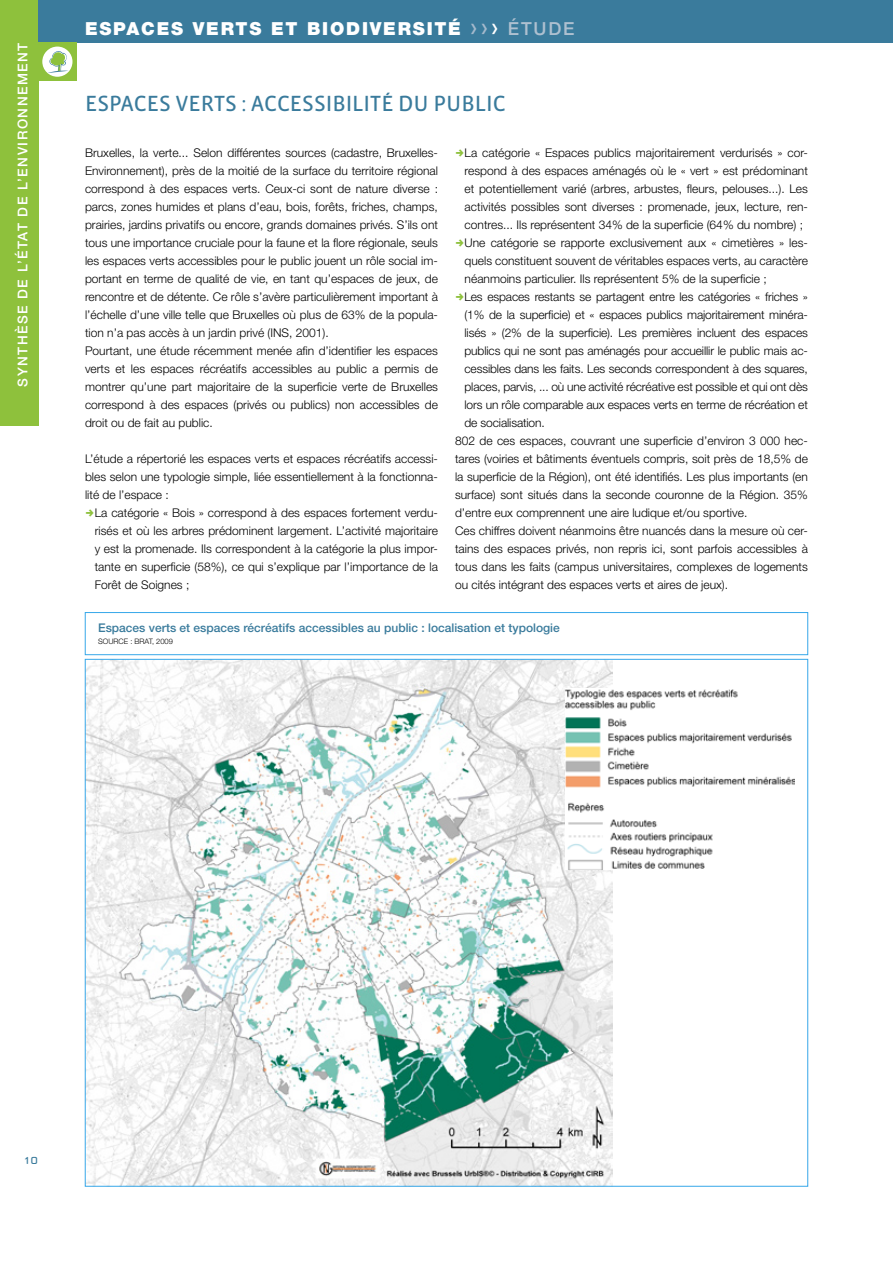
<style>
.page{position:relative;width:893px;height:1263px;background:#fff}
.page>*{position:absolute;margin:0;border:0;box-sizing:border-box;transform-origin:0 0}
.Grand_titre{font:22.5px "Vista Sans Reg";color:#3a7b9c}
.t1{font:900 18px "Helvetica Neue";letter-spacing:.1em;color:#fff}
.t2{font:500 18px "Helvetica Neue";letter-spacing:.1em;color:#aec0d0}
.t3{font:15px "Cholla Unicase";color:#3a7b9c}
.t4{font:500 13.5px "Helvetica Neue";letter-spacing:.11em;color:#fff}
.Body{font:300 12px/18px "Helvetica Neue";color:#000;text-align:justify}
.Légende_nég_carte{font:500 12px "Helvetica Neue";color:#3a7b9c}
.Source_nég_carte{font:300 7.5px "Helvetica Neue";color:#000}
</style>
<div class="page">
<div style="left:0;top:0;width:38px;height:425px;background:#8ec13c"></div>
<div style="left:38px;top:0;width:855px;height:43px;background:#3a7b9c"></div>
<div style="left:38px;top:43px;width:39px;height:38px;background:#8ec13c"></div>
<div style="left:42px;top:47px;width:30px;height:30px;background:#fff;border-radius:50%"></div>
<svg style="left:48px;top:51px;width:21px;height:22px"></svg>
<div style="left:85px;top:612px;width:723px;height:43px;border:1px solid #36a7e9"></div>
<img style="left:87px;top:661px;width:525px;height:523px">
<img style="left:566px;top:689px;width:228px;height:180px">
<p class="t4" style="left:15px;top:387px;width:346px;rotate:-90deg">Synthèse de l’état de l’environnement</p>
<p class="t1" style="left:85px;top:18px;width:377px">ESPACES VERTS ET BIODIVERSITÉ</p>
<p class="t2" style="left:508px;top:18px;width:68px">étude</p>
<p class="Grand_titre" style="left:85px;top:92px;width:104px">ESPACES VERTS</p>
<p class="Grand_titre" style="left:242px;top:92px;width:59px">: ACCESSIBI</p>
<p class="Grand_titre" style="left:352px;top:92px;width:155px">LITÉ DU PUBLIC</p>
<p class="Body" style="left:85px;top:144px;width:354px">Bruxelles, la verte... Selon différentes sources (cadastre, Bruxelles-Environnement), près de la moitié de la surface du territoire régional correspond à des espaces verts. Ceux-ci sont de nature diverse : parcs, zones humides et plans d’eau, bois, forêts, friches, champs, prairies, jardins privatifs ou encore, grands domaines privés. S’ils ont tous une importance cruciale pour la faune et la flore régionale, seuls les espaces verts accessibles pour le public jouent un rôle social im&shy;portant en terme de qualité de vie, en tant qu’espaces de jeux, de rencontre et de détente. Ce rôle s’avère particulièrement important à l’échelle d’une ville telle que Bruxelles où plus de 63% de la popula&shy;tion n’a pas accès à un jardin privé (INS, 2001).</p>
<p class="Body" style="left:85px;top:342px;width:354px">Pourtant, une étude récemment menée afin d’identifier les espaces verts et les espaces récréatifs accessibles au public a permis de montrer qu’une part majoritaire de la superficie verte de Bruxelles correspond à des espaces (privés ou publics) non accessibles de droit ou de fait au public.</p>
<p class="Body" style="left:85px;top:450px;width:354px">L’étude a répertorié les espaces verts et espaces récréatifs accessi&shy;bles selon une typologie simple, liée essentiellement à la fonctionna&shy;lité de l’espace :</p>
<p class="Body" style="left:95px;top:504px;width:345px">La catégorie « Bois » correspond à des espaces fortement verdu&shy;risés et où les arbres prédominent largement. L’activité majoritaire y est la promenade. Ils correspondent à la catégorie la plus impor&shy;tante en superficie (58%), ce qui s’explique par l’importance de la Forêt de Soignes ;</p>
<p class="Body" style="left:465px;top:144px;width:345px">La catégorie « Espaces publics majoritairement verdurisés » cor&shy;respond à des espaces aménagés où le « vert » est prédominant et potentiellement varié (arbres, arbustes, fleurs, pelouses...). Les activités possibles sont diverses : promenade, jeux, lecture, ren&shy;contres... Ils représentent 34% de la superficie (64% du nombre) ;</p>
<p class="Body" style="left:465px;top:234px;width:345px">Une catégorie se rapporte exclusivement aux « cimetières » les&shy;quels constituent souvent de véritables espaces verts, au caractère néanmoins particulier. Ils représentent 5% de la superficie ;</p>
<p class="Body" style="left:465px;top:288px;width:345px">Les espaces restants se partagent entre les catégories « friches » (1% de la superficie) et « espaces publics majoritairement minéra&shy;lisés » (2% de la superficie). Les premières incluent des espaces publics qui ne sont pas aménagés pour accueillir le public mais ac&shy;cessibles dans les faits. Les seconds correspondent à des squares, places, parvis, ... où une activité récréative est possible et qui ont dès lors un rôle comparable aux espaces verts en terme de récréation et de socialisation.</p>
<p class="Body" style="left:455px;top:432px;width:354px">802 de ces espaces, couvrant une superficie d’environ 3 000 hec&shy;tares (voiries et bâtiments éventuels compris, soit près de 18,5% de la superficie de la Région), ont été identifiés. Les plus importants (en surface) sont situés dans la seconde couronne de la Région. 35% d’entre eux comprennent une aire ludique et/ou sportive.</p>
<p class="Body" style="left:455px;top:522px;width:354px">Ces chiffres doivent néanmoins être nuancés dans la mesure où cer&shy;tains des espaces privés, non repris ici, sont parfois accessibles à tous dans les faits (campus universitaires, complexes de logements ou cités intégrant des espaces verts et aires de jeux).</p>
<p class="Légende_nég_carte" style="left:98px;top:621px;width:463px">Espaces verts et espaces récréatifs accessibles au public : localisation et typologie</p>
<p class="Source_nég_carte" style="left:98px;top:637px;width:22px">Source</p>
<p class="Source_nég_carte" style="left:130px;top:637px;width:44px">: BRAT, 2009</p>
<p class="t3" style="left:23px;top:1153px;width:17px">10</p>
</div>
